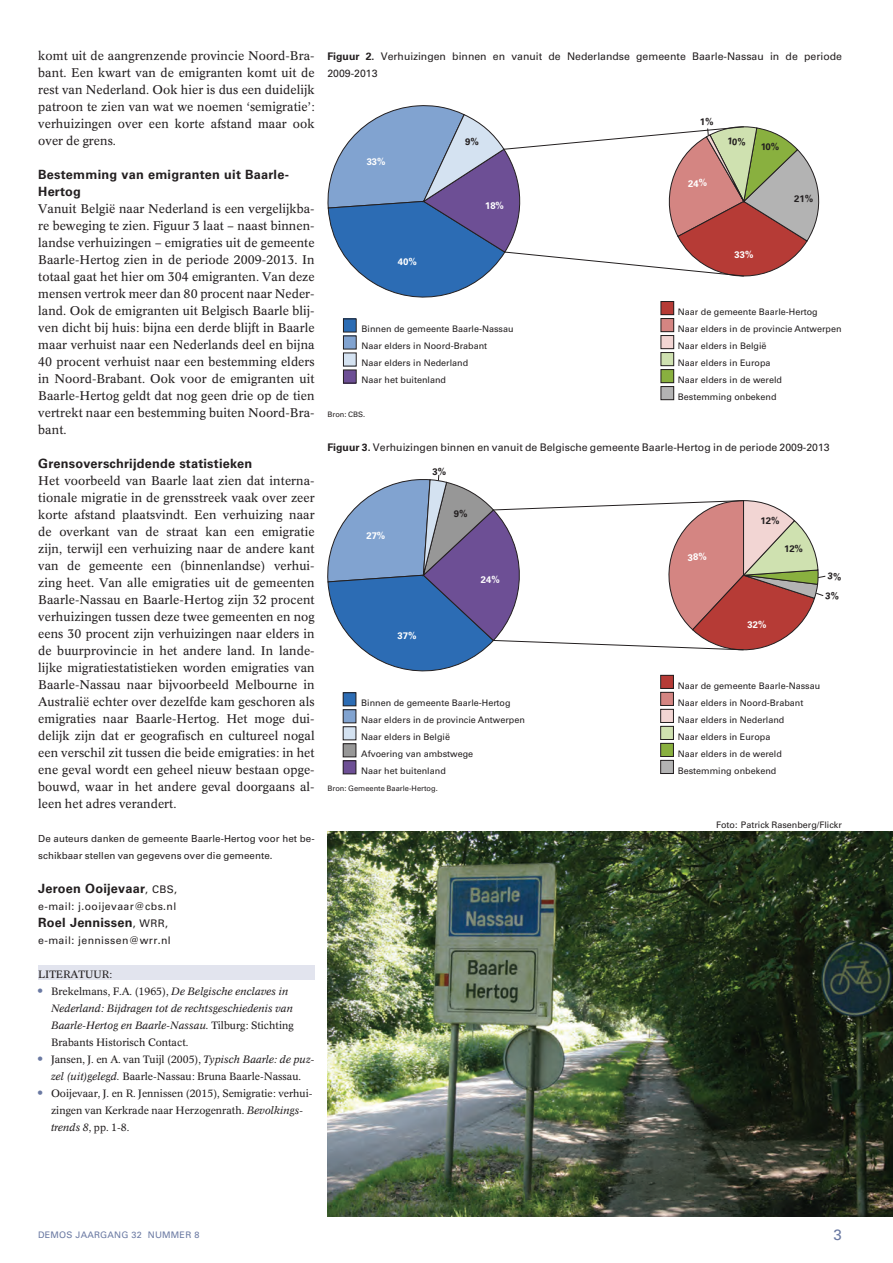
<style>
.page{position:relative;width:893px;height:1263px;background:#fff}
.page>*{position:absolute;margin:0;border:0;box-sizing:border-box;transform-origin:0 0}
.t1{font:15px "Univers";color:#6a79a2}
.t2{font:700 12.75px/17px "Univers";letter-spacing:.015em;color:#231f20}
.t3{font:12.3px/17px "Concorde BE";letter-spacing:.005em;color:#231f20;text-align:justify}
.t4{font:10.5px/17px "Concorde BE";color:#231f20;text-align:center}
.t5{font:10.5px/17px "Univers";color:#231f20}
.t6{font:italic 10.5px/17px "Concorde BE";color:#231f20}
.t7{font:10.5px "Univers";letter-spacing:.035em;color:#231f20}
.t8{font:9.75px/17px "Univers";letter-spacing:.005em;color:#231f20}
.t9{font:700 9.45px "Univers";color:#231f20}
.t10{font:9px "Univers";color:#231f20}
.t11{font:9px "Univers";letter-spacing:.02em;color:#6a79a2}
.t12{font:7.5px "Univers";color:#231f20}
.s1{font-weight:400;font-size:10.5px}
.s2{font-family:"Univers";font-weight:700;font-style:normal;font-size:12px;color:#6a79a2}
.s3{font-style:normal}
.s4{font-family:"Univers";font-weight:700;font-size:12px;color:#6a79a2}
.s5{font-style:italic}
.s6{font-weight:700}
</style>
<div class="page">
<div style="left:38px;top:965px;width:277px;height:15px;background:#e2e4ee"></div>
<div style="left:343px;top:336px;width:13px;height:13px;background:#81a3d0"></div>
<div style="left:343px;top:336px;width:13px;height:13px;border:1px solid #231f20"></div>
<div style="left:343px;top:319px;width:13px;height:13px;background:#2c6cb4"></div>
<div style="left:343px;top:319px;width:13px;height:13px;border:1px solid #231f20"></div>
<div style="left:343px;top:370px;width:13px;height:13px;background:#6d4f95"></div>
<div style="left:343px;top:370px;width:13px;height:13px;border:1px solid #231f20"></div>
<div style="left:343px;top:353px;width:13px;height:13px;background:#d4e2f1"></div>
<div style="left:661px;top:318px;width:13px;height:14px;background:#d48582"></div>
<div style="left:661px;top:318px;width:13px;height:14px;border:1px solid #231f20"></div>
<div style="left:661px;top:301px;width:13px;height:14px;background:#b63b36"></div>
<div style="left:661px;top:301px;width:13px;height:14px;border:1px solid #231f20"></div>
<div style="left:661px;top:387px;width:13px;height:13px;background:#b3b3b3"></div>
<div style="left:661px;top:386px;width:13px;height:14px;border:1px solid #231f20"></div>
<div style="left:661px;top:370px;width:13px;height:13px;background:#89b03f"></div>
<div style="left:661px;top:369px;width:13px;height:14px;border:1px solid #231f20"></div>
<div style="left:661px;top:353px;width:13px;height:13px;background:#cfe1b0"></div>
<div style="left:661px;top:352px;width:13px;height:14px;border:1px solid #231f20"></div>
<div style="left:661px;top:335px;width:13px;height:14px;background:#f2d5d3"></div>
<div style="left:661px;top:335px;width:13px;height:14px;border:1px solid #231f20"></div>
<div style="left:343px;top:710px;width:13px;height:13px;background:#81a3d0"></div>
<div style="left:343px;top:709px;width:13px;height:14px;border:1px solid #231f20"></div>
<div style="left:343px;top:693px;width:13px;height:13px;background:#2c6cb4"></div>
<div style="left:343px;top:692px;width:13px;height:14px;border:1px solid #231f20"></div>
<div style="left:343px;top:761px;width:13px;height:13px;background:#6d4f95"></div>
<div style="left:343px;top:760px;width:13px;height:14px;border:1px solid #231f20"></div>
<div style="left:343px;top:744px;width:13px;height:13px;background:#979797"></div>
<div style="left:343px;top:743px;width:13px;height:14px;border:1px solid #231f20"></div>
<div style="left:343px;top:727px;width:13px;height:13px;background:#d4e2f1"></div>
<div style="left:343px;top:726px;width:13px;height:14px;border:1px solid #231f20"></div>
<div style="left:661px;top:692px;width:12px;height:13px;background:#d48582"></div>
<div style="left:660px;top:692px;width:14px;height:14px;border:1px solid #231f20"></div>
<div style="left:661px;top:675px;width:12px;height:13px;background:#b63b36"></div>
<div style="left:660px;top:675px;width:14px;height:14px;border:1px solid #231f20"></div>
<div style="left:661px;top:760px;width:12px;height:13px;background:#b3b3b3"></div>
<div style="left:660px;top:760px;width:14px;height:14px;border:1px solid #231f20"></div>
<div style="left:661px;top:743px;width:12px;height:13px;background:#89b03f"></div>
<div style="left:660px;top:743px;width:14px;height:14px;border:1px solid #231f20"></div>
<div style="left:661px;top:726px;width:12px;height:13px;background:#cfe1b0"></div>
<div style="left:660px;top:726px;width:14px;height:14px;border:1px solid #231f20"></div>
<div style="left:661px;top:709px;width:12px;height:13px;background:#f2d5d3"></div>
<div style="left:660px;top:709px;width:14px;height:14px;border:1px solid #231f20"></div>
<img style="left:327px;top:831px;width:566px;height:385px">
<svg style="left:328px;top:105px;width:492px;height:205px"></svg>
<svg style="left:328px;top:475px;width:498px;height:206px"></svg>
<p class="t3" style="left:38px;top:47px;width:278px">komt uit de aangrenzende provincie Noord-Bra&shy;bant. Een kwart van de emigranten komt uit de rest van Nederland. Ook hier is dus een duidelijk patroon te zien van wat we noemen ‘semigratie’: verhuizingen over een korte afstand maar ook over de grens.</p>
<p class="t2" style="left:38px;top:166px;width:252px">Bestemming van emigranten uit Baarle-<br>Hertog</p>
<p class="t3" style="left:38px;top:200px;width:278px">Vanuit België naar Nederland is een vergelijkba&shy;re beweging te zien. Figuur 3 laat – naast binnen&shy;landse verhuizingen – emigraties uit de gemeente Baarle-Hertog zien in de periode 2009-2013. In totaal gaat het hier om 304 emigranten. Van deze mensen vertrok meer dan 80 procent naar Neder&shy;land. Ook de emigranten uit Belgisch Baarle blij&shy;ven dicht bij huis: bijna een derde blijft in Baarle maar verhuist naar een Nederlands deel en bijna 40 procent verhuist naar een bestemming elders in Noord-Brabant. Ook voor de emigranten uit Baarle-Hertog geldt dat nog geen drie op de tien vertrekt naar een bestemming buiten Noord-Bra&shy;bant.</p>
<p class="t2" style="left:38px;top:455px;width:216px">Grensoverschrijdende statistieken</p>
<p class="t3" style="left:38px;top:472px;width:278px">Het voorbeeld van Baarle laat zien dat interna&shy;tionale migratie in de grensstreek vaak over zeer korte afstand plaatsvindt. Een verhuizing naar de overkant van de straat kan een emigratie zijn, terwijl een verhuizing naar de andere kant van de gemeente een (binnenlandse) verhui&shy;zing heet. Van alle emigraties uit de gemeenten Baarle-Nassau en Baarle-Hertog zijn 32 procent verhuizingen tussen deze twee gemeenten en nog eens 30 procent zijn verhuizingen naar elders in de buurprovincie in het andere land. In lande&shy;lijke migratiestatistieken worden emigraties van Baarle-Nassau naar bijvoorbeeld Melbourne in Australië echter over dezelfde kam geschoren als emigraties naar Baarle-Hertog. Het moge dui&shy;delijk zijn dat er geografisch en cultureel nogal een verschil zit tussen die beide emigraties: in het ene geval wordt een geheel nieuw bestaan opge&shy;bouwd, waar in het andere geval doorgaans al&shy;leen het adres verandert.</p>
<p class="t8" style="left:38px;top:830px;width:278px">De auteurs danken de gemeente Baarle-Hertog voor het be&shy;schikbaar stellen van gegevens over die gemeente.</p>
<p class="t2" style="left:38px;top:880px;width:140px">Jeroen Ooijevaar<span class="s1">, CBS,</span></p>
<p class="t7" style="left:38px;top:900px;width:140px">e-mail: j.ooijevaar@cbs.nl</p>
<p class="t2" style="left:38px;top:914px;width:131px">Roel Jennissen<span class="s1">, WRR,</span></p>
<p class="t7" style="left:38px;top:934px;width:134px">e-mail: jennissen@wrr.nl</p>
<p class="t4" style="left:38px;top:966px;width:75px">LITERATUUR:</p>
<p class="t6" style="left:51px;top:983px;width:244px;text-indent:-13px"><span class="s2">•</span> <span class="s3">Brekelmans, F.A. (1965),</span> De Belgische enclaves in Nederland: Bijdragen tot de rechtsgeschiedenis van Baarle-Hertog en Baarle-Nassau. <span class="s3">Tilburg: Stichting Brabants Historisch Contact.</span></p>
<p class="t4" style="left:38px;top:1051px;width:278px"><span class="s4">•</span> Jansen, J. en A. van Tuijl (2005), <span class="s5">Typisch Baarle: de puz&shy;zel (uit)gelegd.</span> Baarle-Nassau: Bruna Baarle-Nassau.</p>
<p class="t4" style="left:51px;top:1085px;width:263px;text-align:left;text-indent:-13px"><span class="s4">•</span> Ooijevaar, J. en R. Jennissen (2015), Semigratie: verhui&shy;zingen van Kerkrade naar Herzogenrath. <span class="s5">Bevolkings&shy;trends 8</span>, pp. 1-8.</p>
<p class="t5" style="left:327px;top:47px;width:516px"><span class="s6">Figuur 2.</span> Verhuizingen binnen en vanuit de Nederlandse gemeente Baarle-Nassau in de periode<br>2009-2013</p>
<p class="t10" style="left:678px;top:306px;width:141px">Naar de gemeente Baarle-Hertog</p>
<p class="t10" style="left:362px;top:323px;width:154px">Binnen de gemeente Baarle-Nassau</p>
<p class="t10" style="left:678px;top:323px;width:165px">Naar elders in de provincie Antwerpen</p>
<p class="t10" style="left:362px;top:340px;width:127px">Naar elders in Noord-Brabant</p>
<p class="t10" style="left:678px;top:340px;width:90px">Naar elders in België</p>
<p class="t10" style="left:362px;top:357px;width:108px">Naar elders in Nederland</p>
<p class="t10" style="left:678px;top:357px;width:94px">Naar elders in Europa</p>
<p class="t10" style="left:362px;top:374px;width:86px">Naar het buitenland</p>
<p class="t10" style="left:678px;top:374px;width:106px">Naar elders in de wereld</p>
<p class="t10" style="left:678px;top:391px;width:100px">Bestemming onbekend</p>
<p class="t12" style="left:327px;top:410px;width:39px">Bron: CBS.</p>
<p class="t5" style="left:327px;top:439px;width:504px"><span class="s6">Figuur 3.</span> Verhuizingen binnen en vanuit de Belgische gemeente Baarle-Hertog in de periode 2009-2013</p>
<p class="t9" style="left:432px;top:466px;width:15px">3%</p>
<p class="t10" style="left:678px;top:680px;width:144px">Naar de gemeente Baarle-Nassau</p>
<p class="t10" style="left:361px;top:697px;width:151px">Binnen de gemeente Baarle-Hertog</p>
<p class="t10" style="left:678px;top:697px;width:127px">Naar elders in Noord-Brabant</p>
<p class="t10" style="left:361px;top:714px;width:165px">Naar elders in de provincie Antwerpen</p>
<p class="t10" style="left:678px;top:714px;width:108px">Naar elders in Nederland</p>
<p class="t10" style="left:361px;top:731px;width:90px">Naar elders in België</p>
<p class="t10" style="left:678px;top:731px;width:94px">Naar elders in Europa</p>
<p class="t10" style="left:361px;top:748px;width:113px">Afvoering van ambstwege</p>
<p class="t10" style="left:678px;top:748px;width:106px">Naar elders in de wereld</p>
<p class="t10" style="left:361px;top:765px;width:86px">Naar het buitenland</p>
<p class="t10" style="left:678px;top:765px;width:100px">Bestemming onbekend</p>
<p class="t12" style="left:327px;top:784px;width:112px">Bron: Gemeente Baarle-Hertog.</p>
<p class="t10" style="left:716px;top:819px;width:127px">Foto: Patrick Rasenberg/Flickr</p>
<p class="t11" style="left:38px;top:1229px;width:163px">DEMOS JAARGANG 32 NUMMER 8</p>
<p class="t1" style="left:834px;top:1225px;width:10px">3</p>
</div>
